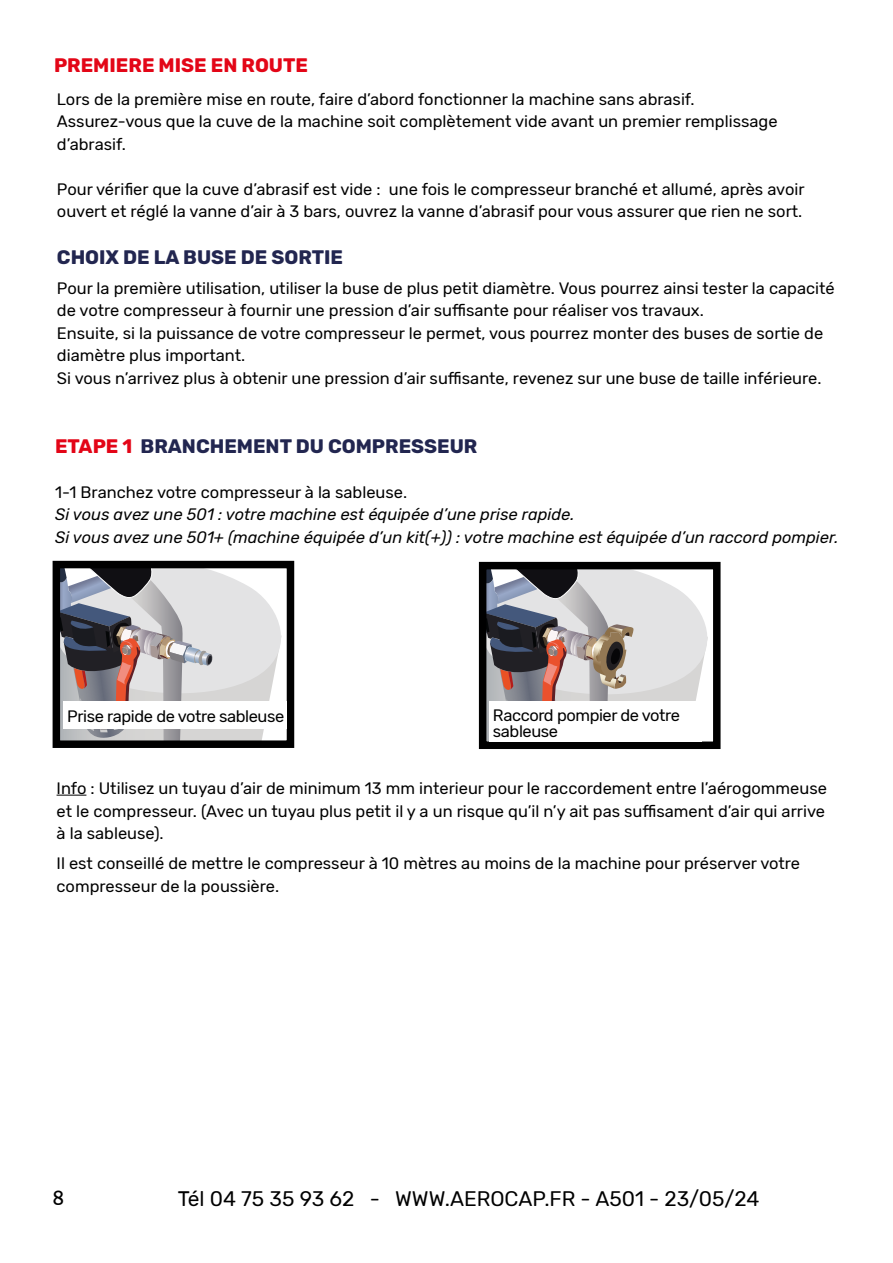
<style>
.page{position:relative;width:893px;height:1263px;background:#fff}
.page>*{position:absolute;margin:0;border:0;box-sizing:border-box;transform-origin:0 0}
.t1{font:21px "Rubik";color:#000}
.t2{font:21px "Ubuntu";color:#000}
.t3{font:700 19.5px "Rubik";color:#222650}
.t4{font:700 19.5px "Rubik";color:#e30617}
.t5{font:16.5px/22.5px "Rubik";color:#000}
.t6{font:italic 16.5px/22.5px "Rubik";color:#000}
.t7{font:16.5px/16.5px "Rubik";letter-spacing:-.025em;color:#000}
.s1{color:#e30517}
</style>
<div class="page">
<svg style="left:62px;top:570px;width:220px;height:169px;background:#b7b4b6"></svg>
<div style="left:53px;top:561px;width:241px;height:187px;border:8px solid #000"></div>
<div style="left:479px;top:562px;width:241px;height:187px;border:8px solid #000"></div>
<svg style="left:483px;top:566px;width:234px;height:179px;background:#a5a1a2"></svg>
<div style="left:64px;top:701px;width:223px;height:28px;background:#fff"></div>
<div style="left:489px;top:701px;width:212px;height:41px;background:#fff"></div>
<svg style="left:57px;top:795px;width:29px;height:1px"></svg>
<p class="t4" style="left:54px;top:54px;width:256px">PREMIERE MISE EN ROUTE</p>
<p class="t5" style="left:57px;top:88px;width:722px">Lors de la première mise en route, faire d’abord fonctionner la machine sans abrasif.<br>Assurez-vous que la cuve de la machine soit complètement vide avant un premier remplissage d’abrasif.</p>
<p class="t5" style="left:57px;top:178px;width:749px">Pour vérifier que la cuve d’abrasif est vide : une fois le compresseur branché et allumé, après avoir ouvert et réglé la vanne d’air à 3 bars, ouvrez la vanne d’abrasif pour vous assurer que rien ne sort.</p>
<p class="t3" style="left:57px;top:246px;width:288px">CHOIX DE LA BUSE DE SORTIE</p>
<p class="t5" style="left:57px;top:277px;width:779px">Pour la première utilisation, utiliser la buse de plus petit diamètre. Vous pourrez ainsi tester la capacité de votre compresseur à fournir une pression d’air suffisante pour réaliser vos travaux.<br>Ensuite, si la puissance de votre compresseur le permet, vous pourrez monter des buses de sortie de diamètre plus important.<br>Si vous n’arrivez plus à obtenir une pression d’air suffisante, revenez sur une buse de taille inférieure.</p>
<p class="t3" style="left:55px;top:435px;width:424px"><span class="s1">ETAPE 1</span> BRANCHEMENT DU COMPRESSEUR</p>
<p class="t5" style="left:55px;top:481px;width:354px">1-1 Branchez votre compresseur à la sableuse.</p>
<p class="t6" style="left:55px;top:504px;width:785px">Si vous avez une 501 : votre machine est équipée d’une prise rapide.<br>Si vous avez une 501+ (machine équipée d’un kit(+)) : votre machine est équipée d’un raccord pompier.</p>
<p class="t7" style="left:67px;top:708px;width:218px">Prise rapide de votre sableuse</p>
<p class="t7" style="left:493px;top:707px;width:189px">Raccord pompier de votre sableuse</p>
<p class="t5" style="left:57px;top:778px;width:772px;text-align:justify">Info : Utilisez un tuyau d’air de minimum 13 mm interieur pour le raccordement entre l’aérogommeuse et le compresseur. (Avec un tuyau plus petit il y a un risque qu’il n’y ait pas suffisament d’air qui arrive à la sableuse).</p>
<p class="t5" style="left:57px;top:853px;width:745px">Il est conseillé de mettre le compresseur à 10 mètres au moins de la machine pour préserver votre compresseur de la poussière.</p>
<p class="t2" style="left:52px;top:1185px;width:13px">8</p>
<p class="t1" style="left:178px;top:1186px;width:583px">Tél 04 75 35 93 62 - WWW.AEROCAP.FR - A501 - 23/05/24</p>
</div>
